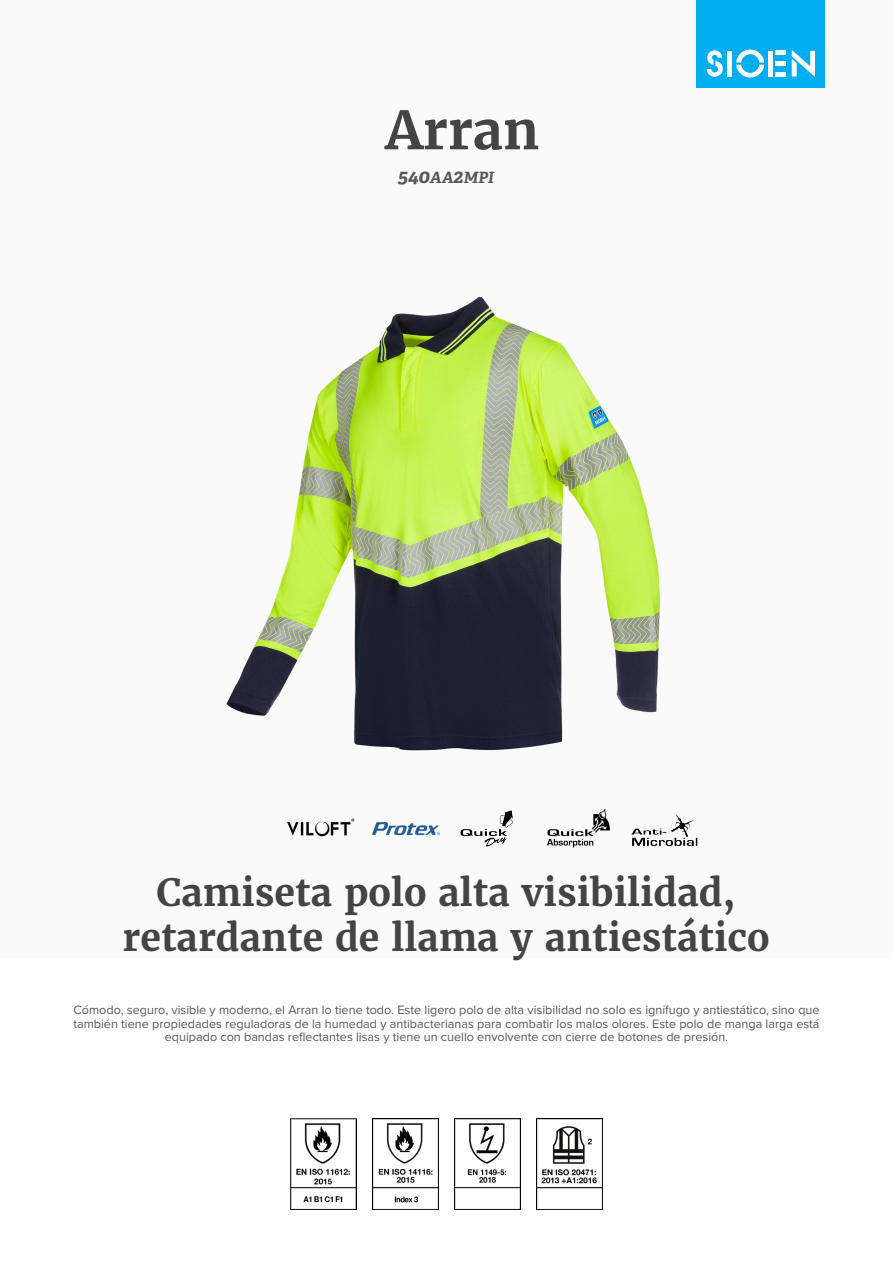
<style>
.page{position:relative;width:893px;height:1263px;background:#fff}
.page>*{position:absolute;margin:0;border:0;box-sizing:border-box;transform-origin:0 0}
.product_name{font:700 52.5px "Merriweather";color:#444}
.product_h2{font:700 37.5px/45px "Merriweather";color:#444;text-align:center}
.product_ref{font:italic 700 15.6px "Adelle";color:#57585a}
.product_description{font:12.6px/13.6px "Proxima Nova";color:#57585a;text-align:center}
.s1{font-size:19.5px}
</style>
<div class="page">
<div style="left:0;top:0;width:893px;height:957px;background:#fafafa"></div>
<div style="left:697px;top:0;width:128px;height:88px;background:#00aeef"></div>
<svg style="left:707px;top:50px;width:16px;height:27px"></svg>
<svg style="left:736px;top:50px;width:28px;height:28px"></svg>
<div style="left:727px;top:51px;width:5px;height:26px;background:#fff"></div>
<div style="left:768px;top:51px;width:5px;height:26px;background:#fff"></div>
<div style="left:775px;top:72px;width:11px;height:5px;background:#fff"></div>
<div style="left:775px;top:61px;width:11px;height:5px;background:#fff"></div>
<hr style="left:775px;top:51px;width:11px;height:4px;background:#fff">
<svg style="left:792px;top:50px;width:23px;height:27px"></svg>
<img style="left:688px;top:820px;width:10px;height:26px">
<img style="left:290px;top:1118px;width:67px;height:92px">
<img style="left:372px;top:1118px;width:66px;height:92px">
<img style="left:454px;top:1118px;width:67px;height:92px">
<img style="left:536px;top:1118px;width:67px;height:92px">
<img style="left:226px;top:296px;width:462px;height:552px">
<p class="product_name" style="left:386px;top:97px;width:155px">Arran</p>
<p class="product_ref" style="left:398px;top:168px;width:98px"><span class="s1">540</span>AA<span class="s1">2</span>MPI</p>
<p class="product_h2" style="left:122px;top:869px;width:649px">Camiseta polo alta visibilidad, retardante de llama y antiestático</p>
<p class="product_description" style="left:73px;top:1002px;width:748px">Cómodo, seguro, visible y moderno, el Arran lo tiene todo. Este ligero polo de alta visibilidad no solo es ignífugo y antiestático, sino que también tiene propiedades reguladoras de la humedad y antibacterianas para combatir los malos olores. Este polo de manga larga está equipado con bandas reflectantes lisas y tiene un cuello envolvente con cierre de botones de presión.</p>
</div>
